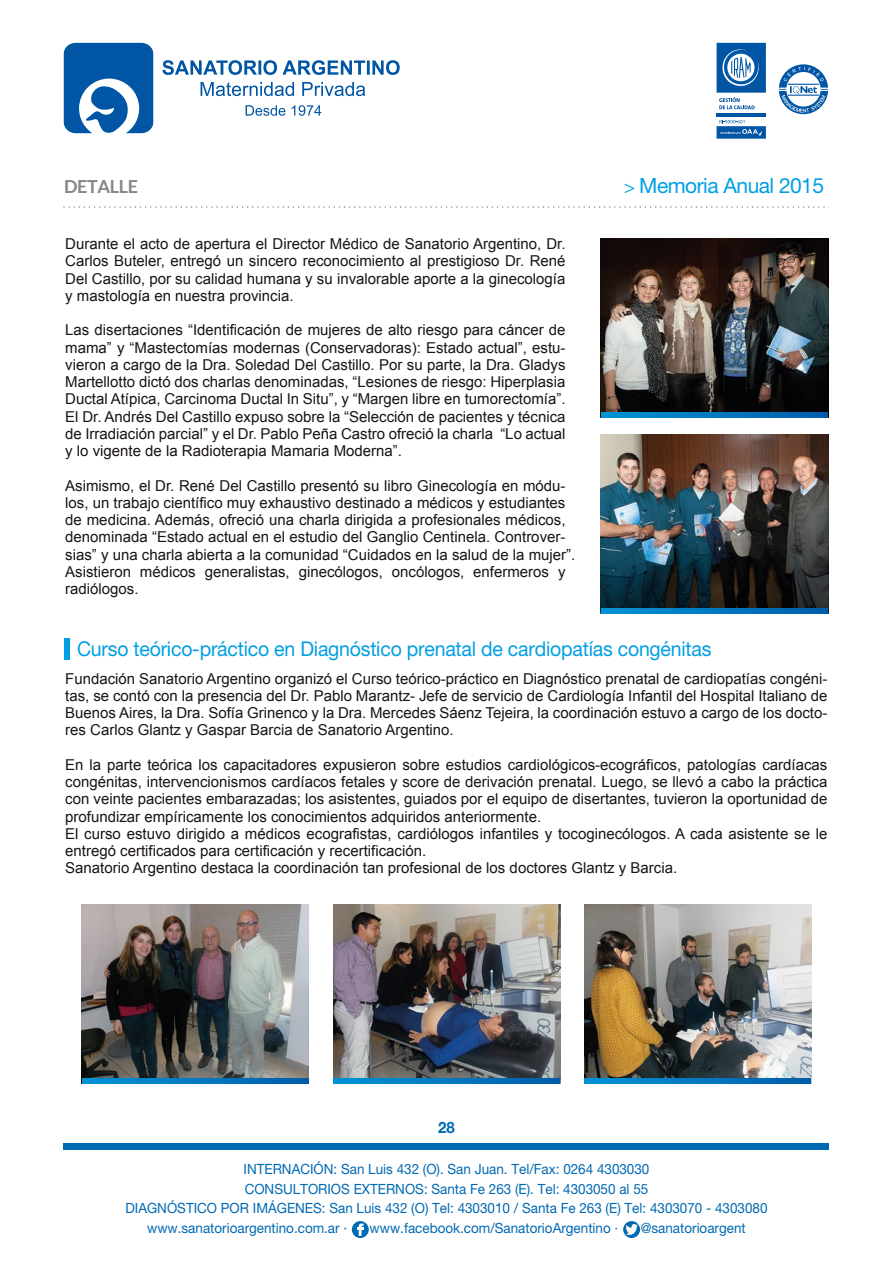
<style>
.page{position:relative;width:893px;height:1263px;background:#fff}
.page>*{position:absolute;margin:0;border:0;box-sizing:border-box;transform-origin:0 0}
.t1{font:21px "Helvetica Neue LT Std";letter-spacing:-.025em;color:#009fe3}
.t2{font:20.4px "Helvetica Neue LT Std";letter-spacing:-.01em;color:#009fe3;scale:.96 1}
.t3{font:700 18px "Lato";letter-spacing:-.02em;color:#878787}
.t4{font:700 15.6px "Helvetica Neue LT Std";color:#0069b4;scale:.96 1}
.t5{font:15px/17.2px "Arial";color:#1a1414;text-align:justify}
.t6{font:14.1px "Helvetica Neue LT Std";color:#0069b4;scale:.96 1}
.s1{font-size:18px}
</style>
<div class="page">
<div style="left:64px;top:1143px;width:765px;height:7px;background:#0069b4"></div>
<svg style="left:64px;top:43px;width:89px;height:91px"></svg>
<svg style="left:162px;top:60px;width:238px;height:15px"></svg>
<svg style="left:201px;top:82px;width:164px;height:14px"></svg>
<svg style="left:246px;top:105px;width:39px;height:11px"></svg>
<svg style="left:292px;top:105px;width:29px;height:11px"></svg>
<svg style="left:779px;top:64px;width:49px;height:50px"></svg>
<hr style="left:717px;top:113px;width:49px;height:4px;background:#0056a4">
<svg style="left:717px;top:43px;width:49px;height:66px"></svg>
<svg style="left:717px;top:120px;width:49px;height:19px"></svg>
<svg style="left:63px;top:206px;width:766px;height:2px"></svg>
<div style="left:352px;top:1221px;width:17px;height:17px;background:#0069b4;border-radius:50%"></div>
<svg style="left:357px;top:1223px;width:7px;height:13px"></svg>
<svg style="left:623px;top:1221px;width:17px;height:17px"></svg>
<svg style="left:626px;top:1224px;width:12px;height:10px"></svg>
<img style="left:601px;top:434px;width:227px;height:179px">
<img style="left:601px;top:238px;width:227px;height:179px">
<svg style="left:601px;top:413px;width:226px;height:4px"></svg>
<svg style="left:601px;top:609px;width:226px;height:4px"></svg>
<div style="left:64px;top:639px;width:5px;height:21px;background:#009fe3"></div>
<img style="left:584px;top:904px;width:227px;height:175px">
<svg style="left:584px;top:1079px;width:227px;height:4px"></svg>
<img style="left:333px;top:904px;width:227px;height:179px">
<svg style="left:333px;top:1079px;width:226px;height:4px"></svg>
<img style="left:82px;top:904px;width:227px;height:179px">
<svg style="left:82px;top:1079px;width:226px;height:4px"></svg>
<p class="t3" style="left:64px;top:176px;width:76px">DETALLE</p>
<p class="t5" style="left:65px;top:235px;width:502px">Durante el acto de apertura el Director Médico de Sanatorio Argentino, Dr.<br>Carlos Buteler, entregó un sincero reconocimiento al prestigioso Dr. René Del Castillo, por su calidad humana y su invalorable aporte a la ginecología y mastología en nuestra provincia.</p>
<p class="t5" style="left:65px;top:322px;width:502px">Las disertaciones “Identificación de mujeres de alto riesgo para cáncer de mama” y “Mastectomías modernas (Conservadoras): Estado actual”, estu&shy;vieron a cargo de la Dra. Soledad Del Castillo. Por su parte, la Dra. Gladys Martellotto dictó dos charlas denominadas, “Lesiones de riesgo: Hiperplasia Ductal Atípica, Carcinoma Ductal In Situ”, y “Margen libre en tumorectomía”.<br>El Dr. Andrés Del Castillo expuso sobre la “Selección de pacientes y técnica de Irradiación parcial” y el Dr. Pablo Peña Castro ofreció la charla “Lo actual y lo vigente de la Radioterapia Mamaria Moderna”.</p>
<p class="t5" style="left:65px;top:477px;width:512px;text-align:left">Asimismo, el Dr. René Del Castillo presentó su libro Ginecología en módu&shy;los, un trabajo científico muy exhaustivo destinado a médicos y estudiantes de medicina. Además, ofreció una charla dirigida a profesionales médicos, denominada “Estado actual en el estudio del Ganglio Centinela. Controver&shy;sias” y una charla abierta a la comunidad “Cuidados en la salud de la mujer”.<br>Asistieron médicos generalistas, ginecólogos, oncólogos, enfermeros y radiólogos.</p>
<p class="t1" style="left:624px;top:173px;width:201px"><span class="s1">&gt;</span> Memoria Anual 2015</p>
<p class="t2" style="left:77px;top:637px;width:662px">Curso teórico-práctico en Diagnóstico prenatal de cardiopatías congénitas</p>
<p class="t5" style="left:65px;top:670px;width:764px">Fundación Sanatorio Argentino organizó el Curso teórico-práctico en Diagnóstico prenatal de cardiopatías congéni&shy;tas, se contó con la presencia del Dr. Pablo Marantz- Jefe de servicio de Cardiología Infantil del Hospital Italiano de Buenos Aires, la Dra. Sofía Grinenco y la Dra. Mercedes Sáenz Tejeira, la coordinación estuvo a cargo de los docto&shy;res Carlos Glantz y Gaspar Barcia de Sanatorio Argentino.</p>
<p class="t5" style="left:65px;top:756px;width:764px;text-align:left">En la parte teórica los capacitadores expusieron sobre estudios cardiológicos-ecográficos, patologías cardíacas congénitas, intervencionismos cardíacos fetales y score de derivación prenatal. Luego, se llevó a cabo la práctica con veinte pacientes embarazadas; los asistentes, guiados por el equipo de disertantes, tuvieron la oportunidad de profundizar empíricamente los conocimientos adquiridos anteriormente.<br>El curso estuvo dirigido a médicos ecografistas, cardiólogos infantiles y tocoginecólogos. A cada asistente se le entregó certificados para certificación y recertificación.<br>Sanatorio Argentino destaca la coordinación tan profesional de los doctores Glantz y Barcia.</p>
<p class="t4" style="left:438px;top:1118px;width:19px">28</p>
<p class="t6" style="left:244px;top:1161px;width:424px">INTERNACIÓN: San Luis 432 (O). San Juan. Tel/Fax: 0264 4303030</p>
<p class="t6" style="left:245px;top:1180px;width:422px">CONSULTORIOS EXTERNOS: Santa Fe 263 (E). Tel: 4303050 al 55</p>
<p class="t6" style="left:125px;top:1200px;width:670px">DIAGNÓSTICO POR IMÁGENES: San Luis 432 (O) Tel: 4303010 / Santa Fe 263 (E) Tel: 4303070 - 4303080</p>
<p class="t6" style="left:147px;top:1219px;width:210px">www.sanatorioargentino.com.ar ·</p>
<p class="t6" style="left:370px;top:1219px;width:260px">www.facebook.com/SanatorioArgentino ·</p>
<p class="t6" style="left:641px;top:1219px;width:111px">@sanatorioargent</p>
</div>
